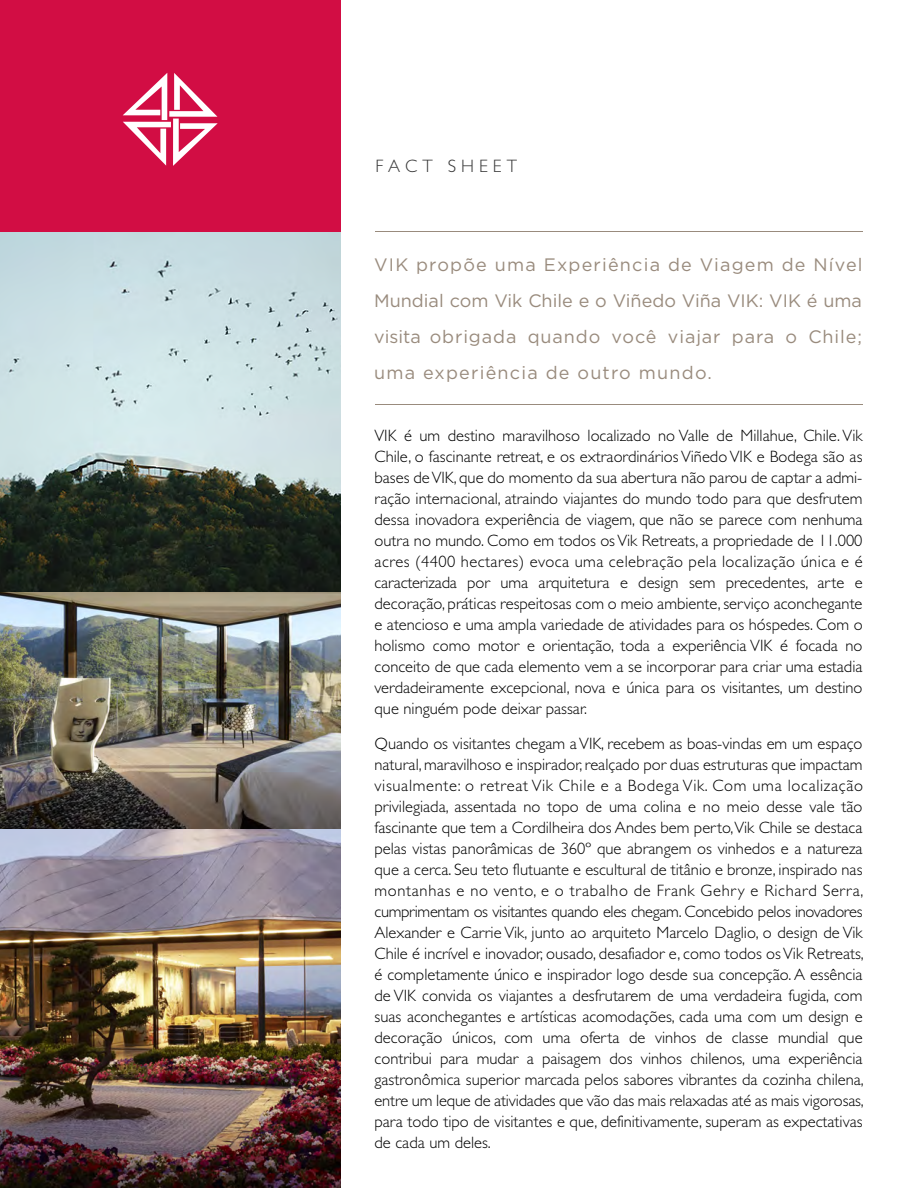
<style>
.page{position:relative;width:918px;height:1188px;background:#fff}
.page>*{position:absolute;margin:0;border:0;box-sizing:border-box;transform-origin:0 0}
.t1{font:18px/36px "Gotham";letter-spacing:.05em;color:#998b7d;text-align:justify}
.t2{font:300 18px "Gill Sans";color:#383838}
.t3{font:300 16.5px/21px "Gill Sans";color:#000;text-align:justify}
</style>
<div class="page">
<hr style="left:375px;top:232px;width:488px;height:1px;background:#998b7d">
<hr style="left:375px;top:405px;width:488px;height:1px;background:#998b7d">
<div style="left:0;top:0;width:340px;height:233px;background:#d20d44"></div>
<img style="left:0;top:233px;width:340px;height:955px">
<svg style="left:123px;top:73px;width:95px;height:93px"></svg>
<p class="t2" style="left:375px;top:156px;width:143px">F A C T S H E E T</p>
<p class="t1" style="left:374px;top:247px;width:490px">VIK propõe uma Experiência de Viagem de Nível Mundial com Vik Chile e o Viñedo Viña VIK: VIK é uma visita obrigada quando você viajar para o Chile; uma experiência de outro mundo.</p>
<p class="t3" style="left:375px;top:425px;width:490px">VIK é um destino maravilhoso localizado no Valle de Millahue, Chile. Vik Chile, o fascinante retreat, e os extraordinários Viñedo VIK e Bodega são as bases de VIK, que do momento da sua abertura não parou de captar a admi&shy;ração internacional, atraindo viajantes do mundo todo para que desfrutem dessa inovadora experiência de viagem, que não se parece com nenhuma outra no mundo. Como em todos os Vik Retreats, a propriedade de 11.000 acres (4400 hectares) evoca uma celebração pela localização única e é caracterizada por uma arquitetura e design sem precedentes, arte e decoração, práticas respeitosas com o meio ambiente, serviço aconchegante e atencioso e uma ampla variedade de atividades para os hóspedes. Com o holismo como motor e orientação, toda a experiência VIK é focada no conceito de que cada elemento vem a se incorporar para criar uma estadia verdadeiramente excepcional, nova e única para os visitantes, um destino que ninguém pode deixar passar.</p>
<p class="t3" style="left:375px;top:733px;width:491px">Quando os visitantes chegam a VIK, recebem as boas-vindas em um espaço natural, maravilhoso e inspirador, realçado por duas estruturas que impactam visualmente: o retreat Vik Chile e a Bodega Vik. Com uma localização privilegiada, assentada no topo de uma colina e no meio desse vale tão fascinante que tem a Cordilheira dos Andes bem perto,Vik Chile se destaca pelas vistas panorâmicas de 360º que abrangem os vinhedos e a natureza que a cerca. Seu teto flutuante e escultural de titânio e bronze, inspirado nas montanhas e no vento, e o trabalho de Frank Gehry e Richard Serra, cumprimentam os visitantes quando eles chegam. Concebido pelos inovadores Alexander e Carrie Vik, junto ao arquiteto Marcelo Daglio, o design de Vik Chile é incrível e inovador, ousado, desafiador e, como todos os Vik Retreats, é completamente único e inspirador logo desde sua concepção. A essência de VIK convida os viajantes a desfrutarem de uma verdadeira fugida, com suas aconchegantes e artísticas acomodações, cada uma com um design e decoração únicos, com uma oferta de vinhos de classe mundial que contribui para mudar a paisagem dos vinhos chilenos, uma experiência gastronômica superior marcada pelos sabores vibrantes da cozinha chilena, entre um leque de atividades que vão das mais relaxadas até as mais vigorosas, para todo tipo de visitantes e que, definitivamente, superam as expectativas de cada um deles.</p>
</div>
